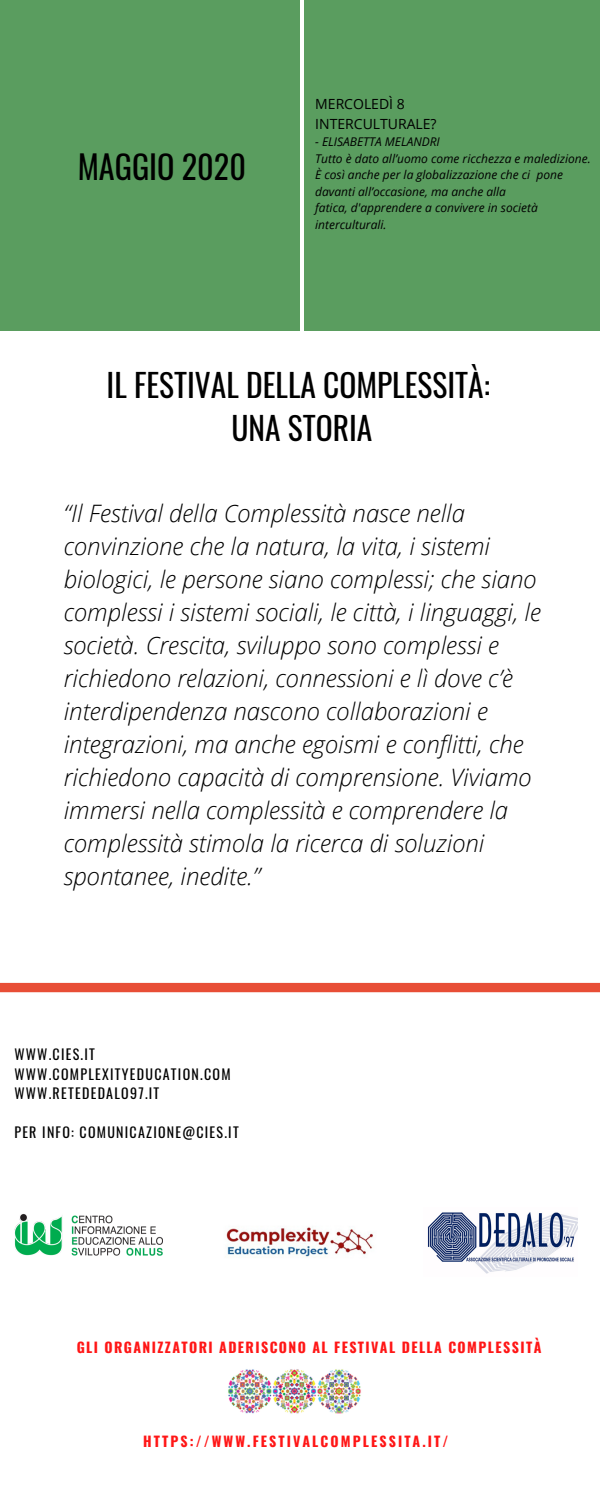
<style>
.page{position:relative;width:600px;height:1500px;background:#fff}
.page>*{position:absolute;margin:0;border:0;box-sizing:border-box;transform-origin:0 0}
.t1{font:32.2px "Oswald";color:#000}
.t2{font:31.5px/43.5px "Oswald";color:#000;text-align:center}
.t3{font:italic 300 24px/33px "Open Sans";color:#000}
.t4{font:14px/19.5px "Oswald";letter-spacing:.09em;color:#000}
.t5{font:700 14px "Oswald";letter-spacing:.1em;color:#ff1616}
.t6{font:700 14px "Oswald";letter-spacing:.15em;color:#ff1616}
.t7{font:14px/19.5px "Open Sans";color:#000}
.t8{font:italic 12px/16.5px "Open Sans";color:#000}
</style>
<div class="page">
<div style="left:0;top:0;width:600px;height:331px;background:#5a9d5f"></div>
<hr style="left:300px;top:0;width:4px;height:1098px;background:#fff">
<img style="left:14px;top:1214px;width:149px;height:42px">
<img style="left:226px;top:1226px;width:147px;height:32px">
<img style="left:427px;top:1212px;width:151px;height:62px">
<div style="left:0;top:983px;width:600px;height:9px;background:#e84e36"></div>
<img style="left:228px;top:1369px;width:133px;height:45px">
<h1 class="t1" style="left:78px;top:141px;width:170px">MAGGIO 2020</h1>
<p class="t7" style="left:315px;top:94px;width:123px">MERCOLEDÌ 8<br>INTERCULTURALE?</p>
<p class="t8" style="left:315px;top:133px;width:277px">- ELISABETTA MELANDRI<br>Tutto è dato all’uomo come ricchezza e maledizione.<br>È così anche per la globalizzazione che ci pone davanti all’occasione, ma anche alla<br>fatica, d'apprendere a convivere in società interculturali.</p>
<h2 class="t2" style="left:107px;top:362px;width:385px">IL FESTIVAL DELLA COMPLESSITÀ:<br>UNA STORIA</h2>
<p class="t3" style="left:64px;top:496px;width:479px">“Il Festival della Complessità nasce nella convinzione che la natura, la vita, i sistemi biologici, le persone siano complessi; che siano complessi i sistemi sociali, le città, i linguaggi, le società. Crescita, sviluppo sono complessi e richiedono relazioni, connessioni e lì dove c’è interdipendenza nascono collaborazioni e integrazioni, ma anche egoismi e conflitti, che richiedono capacità di comprensione. Viviamo immersi nella complessità e comprendere la complessità stimola la ricerca di soluzioni spontanee, inedite.”</p>
<p class="t4" style="left:14px;top:1044px;width:218px">WWW.CIES.IT<br>WWW.COMPLEXITYEDUCATION.COM<br>WWW.RETEDEDALO97.IT</p>
<p class="t4" style="left:14px;top:1122px;width:226px">PER INFO: COMUNICAZIONE@CIES.IT</p>
<p class="t5" style="left:77px;top:1336px;width:466px">GLI ORGANIZZATORI ADERISCONO AL FESTIVAL DELLA COMPLESSITÀ</p>
<p class="t6" style="left:143px;top:1431px;width:307px">HTTPS://WWW.FESTIVALCOMPLESSITA.IT/</p>
</div>
